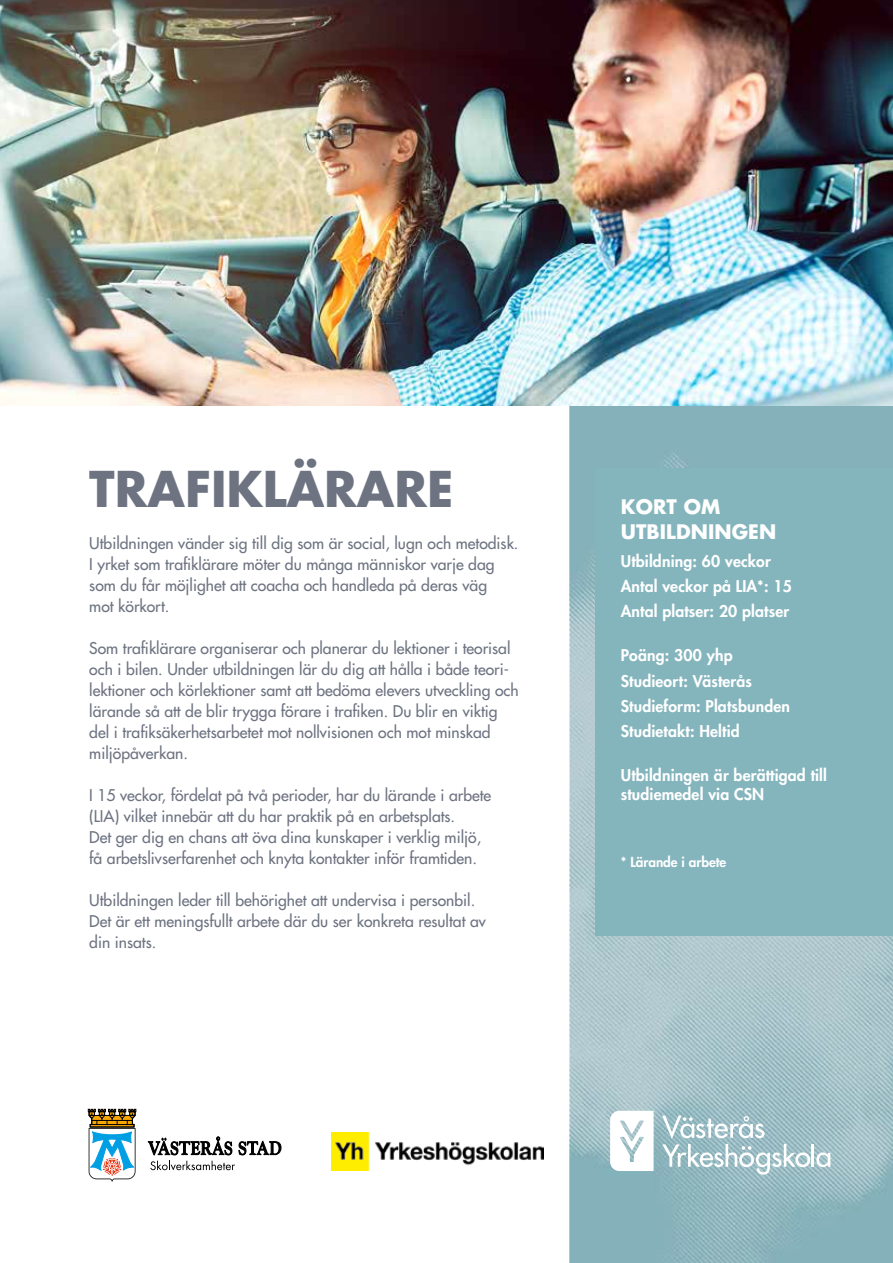
<style>
.page{position:relative;width:893px;height:1263px;background:#fff}
.page>*{position:absolute;margin:0;border:0;box-sizing:border-box;transform-origin:0 0}
.t1{font:700 48px "Futura Std";color:#6d7381}
.t2{font:700 19.5px/25.5px "Futura Std";letter-spacing:.005em;color:#fff}
.t3{font:500 15.75px/21px "Futura Std";color:#6d7381}
.t4{font:800 15.75px/25.3px "Futura Std";letter-spacing:.01em;color:#fff}
.t5{font:800 13.5px "Futura Std";color:#fff}
</style>
<div class="page">
<img style="left:570px;top:405px;width:323px;height:858px">
<img style="left:0;top:0;width:893px;height:405px">
<div style="left:595px;top:468px;width:298px;height:467px;background:#84b5bd"></div>
<svg style="left:662px;top:1115px;width:148px;height:59px"></svg>
<hr style="left:812px;top:1144px;width:2px;height:23px;background:#fff">
<svg style="left:816px;top:1152px;width:14px;height:15px"></svg>
<svg style="left:610px;top:1111px;width:44px;height:60px"></svg>
<svg style="left:148px;top:1136px;width:133px;height:34px"></svg>
<svg style="left:88px;top:1109px;width:49px;height:73px"></svg>
<img style="left:331px;top:1133px;width:213px;height:37px">
<h1 class="t1" style="left:89px;top:457px;width:366px">TRAFIKLÄRARE</h1>
<p class="t3" style="left:89px;top:533px;width:431px">Utbildningen vänder sig till dig som är social, lugn och metodisk.<br>I yrket som trafiklärare möter du många människor varje dag som du får möjlighet att coacha och handleda på deras väg<br>mot körkort.</p>
<p class="t3" style="left:89px;top:638px;width:431px">Som trafiklärare organiserar och planerar du lektioner i teorisal och i bilen. Under utbildningen lär du dig att hålla i både teori&shy;lektioner och körlektioner samt att bedöma elevers utveckling och lärande så att de blir trygga förare i trafiken. Du blir en viktig del i trafiksäkerhetsarbetet mot nollvisionen och mot minskad miljöpåverkan.</p>
<p class="t3" style="left:89px;top:784px;width:403px">I 15 veckor, fördelat på två perioder, har du lärande i arbete (LIA) vilket innebär att du har praktik på en arbetsplats.<br>Det ger dig en chans att öva dina kunskaper i verklig miljö, få arbetslivserfarenhet och knyta kontakter inför framtiden.</p>
<p class="t3" style="left:89px;top:889px;width:398px">Utbildningen leder till behörighet att undervisa i personbil.<br>Det är ett meningsfullt arbete där du ser konkreta resultat av din insats.</p>
<p class="t2" style="left:621px;top:493px;width:157px">KORT OM<br>UTBILDNINGEN</p>
<p class="t4" style="left:621px;top:548px;width:172px">Utbildning: 60 veckor<br>Antal veckor på LIA*: 15<br>Antal platser: 20 platser</p>
<p class="t4" style="left:621px;top:643px;width:171px">Poäng: 300 yhp<br>Studieort: Västerås<br>Studieform: Platsbunden<br>Studietakt: Heltid</p>
<p class="t4" style="left:621px;top:766px;width:208px;line-height:18.9px">Utbildningen är berättigad till studiemedel via CSN</p>
<p class="t5" style="left:621px;top:853px;width:107px">* Lärande i arbete</p>
</div>
